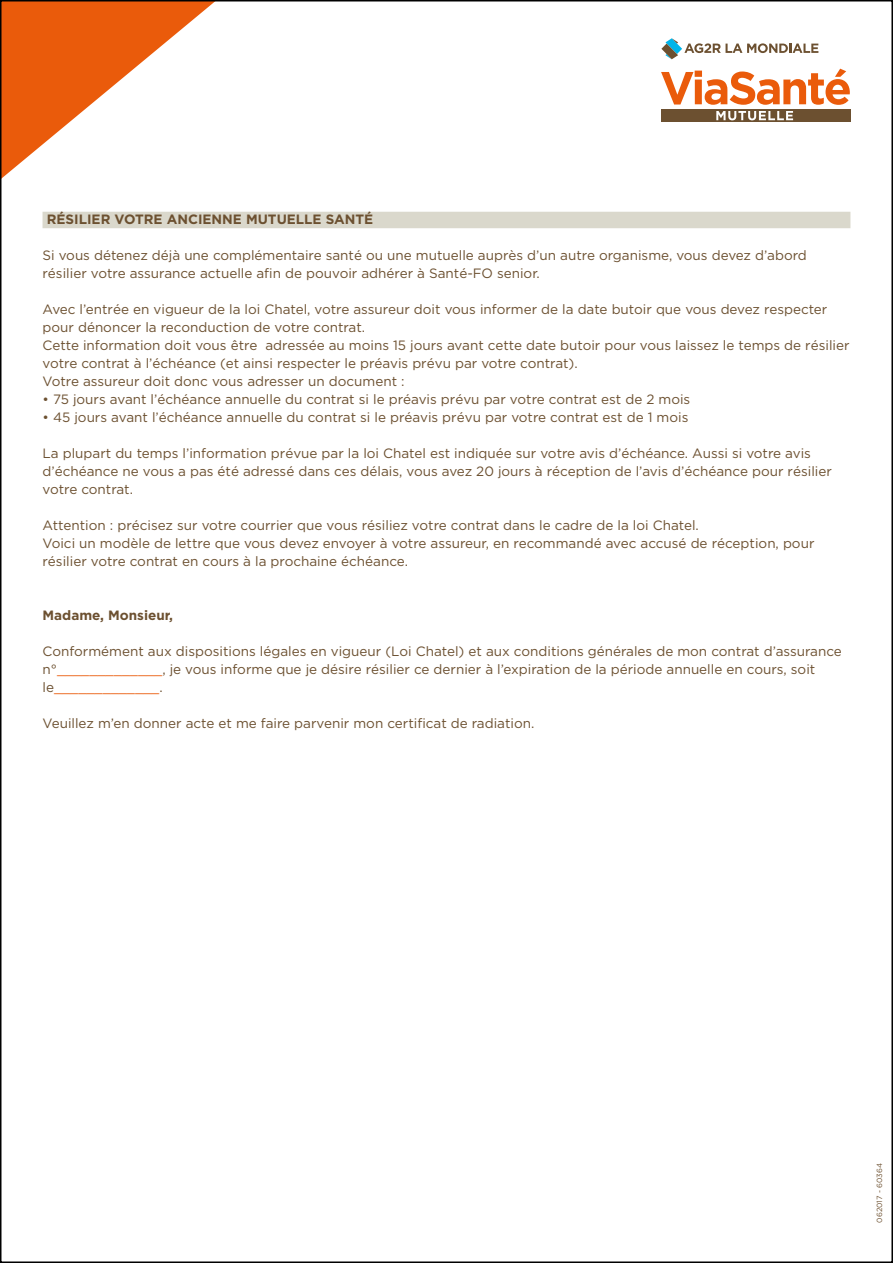
<style>
.page{position:relative;width:893px;height:1263px;background:#fff}
.page>*{position:absolute;margin:0;border:0;box-sizing:border-box;transform-origin:0 0}
.t1{font:13.5px/18px "Gotham";color:#6c5030}
.t2{font:700 13.5px "Gotham";color:#6c5030}
.t3{font:7.5px "Gotham";color:#6c5030}
.s1{color:#ea5b0b}
</style>
<div class="page">
<svg style="left:3px;top:3px;width:210px;height:174px"></svg>
<div style="left:43px;top:212px;width:807px;height:16px;background:#dad8cc"></div>
<div style="left:661px;top:109px;width:189px;height:13px;background:#6c5030"></div>
<svg style="left:661px;top:38px;width:157px;height:21px"></svg>
<svg style="left:661px;top:69px;width:189px;height:36px"></svg>
<svg style="left:716px;top:111px;width:77px;height:9px"></svg>
<p class="t2" style="left:47px;top:212px;width:328px">RÉSILIER VOTRE ANCIENNE MUTUELLE SANTÉ</p>
<p class="t1" style="left:43px;top:246px;width:766px">Si vous détenez déjà une complémentaire santé ou une mutuelle auprès d’un autre organisme, vous devez d’abord résilier votre assurance actuelle afin de pouvoir adhérer à Santé-FO senior.</p>
<p class="t1" style="left:43px;top:300px;width:809px">Avec l’entrée en vigueur de la loi Chatel, votre assureur doit vous informer de la date butoir que vous devez respecter pour dénoncer la reconduction de votre contrat.<br>Cette information doit vous être adressée au moins 15 jours avant cette date butoir pour vous laissez le temps de résilier votre contrat à l’échéance (et ainsi respecter le préavis prévu par votre contrat).<br>Votre assureur doit donc vous adresser un document :</p>
<p class="t1" style="left:43px;top:390px;width:649px">• 75 jours avant l’échéance annuelle du contrat si le préavis prévu par votre contrat est de 2 mois</p>
<p class="t1" style="left:43px;top:408px;width:647px">• 45 jours avant l’échéance annuelle du contrat si le préavis prévu par votre contrat est de 1 mois</p>
<p class="t1" style="left:43px;top:444px;width:791px">La plupart du temps l’information prévue par la loi Chatel est indiquée sur votre avis d’échéance. Aussi si votre avis d’échéance ne vous a pas été adressé dans ces délais, vous avez 20 jours à réception de l’avis d’échéance pour résilier votre contrat.</p>
<p class="t1" style="left:43px;top:516px;width:773px">Attention : précisez sur votre courrier que vous résiliez votre contrat dans le cadre de la loi Chatel.<br>Voici un modèle de lettre que vous devez envoyer à votre assureur, en recommandé avec accusé de réception, pour résilier votre contrat en cours à la prochaine échéance.</p>
<p class="t2" style="left:43px;top:607px;width:132px">Madame, Monsieur,</p>
<p class="t1" style="left:43px;top:642px;width:801px">Conformément aux dispositions légales en vigueur (Loi Chatel) et aux conditions générales de mon contrat d’assurance n°<span class="s1">_____________</span>, je vous informe que je désire résilier ce dernier à l’expiration de la période annuelle en cours, soit le<span class="s1">_____________</span>.</p>
<p class="t1" style="left:43px;top:714px;width:493px">Veuillez m’en donner acte et me faire parvenir mon certificat de radiation.</p>
<p class="t3" style="left:875px;top:1222px;width:61px;rotate:-90deg">062017 - 60364</p>
</div>
